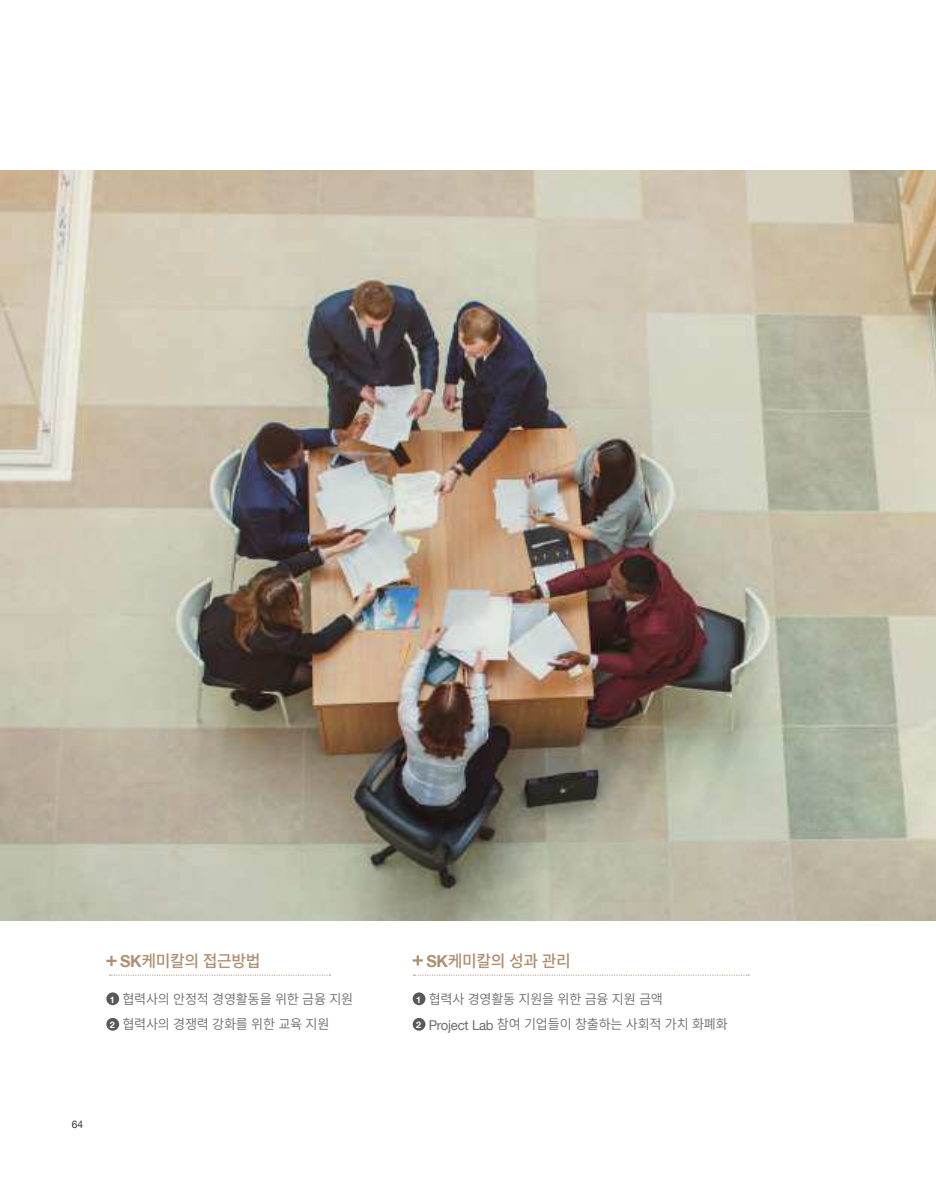
<style>
.page{position:relative;width:936px;height:1191px;background:#fff}
.page>*{position:absolute;margin:0;border:0;box-sizing:border-box;transform-origin:0 0}
.t1{font:500 16.5px "Noto Sans CJ Kkr";letter-spacing:-.025em;color:#ae9072}
.t2{font:600 13.5px/25.5px "Noto Sans CJ Kkr";letter-spacing:-.015em;color:#6c6d70}
.t3{font:10.5px "Helvetica Neue LT";color:#363536}
.s1{font-family:"Helvetica 75";font-weight:700}
.s2{font-family:"Helvetica 75";font-weight:700;font-size:9px;color:#fff}
.s3{font-family:"Helvetica Neue LT";font-weight:400}
</style>
<div class="page">
<img style="left:0;top:170px;width:935px;height:750px">
<svg style="left:106px;top:955px;width:11px;height:11px"></svg>
<div style="left:106px;top:992px;width:13px;height:13px;background:#57585a;border-radius:50%"></div>
<div style="left:106px;top:1018px;width:13px;height:12px;background:#57585a;border-radius:50%"></div>
<div style="left:412px;top:992px;width:13px;height:13px;background:#57585a;border-radius:50%"></div>
<div style="left:412px;top:1018px;width:13px;height:12px;background:#57585a;border-radius:50%"></div>
<svg style="left:412px;top:955px;width:11px;height:10px"></svg>
<svg style="left:110px;top:974px;width:220px;height:1px"></svg>
<svg style="left:413px;top:974px;width:336px;height:1px"></svg>
<p class="t1" style="left:426px;top:951px;width:146px"><span class="s1">SK</span>케미칼의 성과 관리</p>
<p class="t1" style="left:120px;top:951px;width:142px"><span class="s1">SK</span>케미칼의 접근방법</p>
<p class="t2" style="left:110px;top:986px;width:245px"><span class="s2">1</span> 협력사의 안정적 경영활동을 위한 금융 지원<br><span class="s2">2</span> 협력사의 경쟁력 강화를 위한 교육 지원</p>
<p class="t2" style="left:416px;top:986px;width:313px"><span class="s2">1</span> 협력사 경영활동 지원을 위한 금융 지원 금액<br><span class="s2">2</span> <span class="s3">Project Lab</span> 참여 기업들이 창출하는 사회적 가치 화폐화</p>
<p class="t3" style="left:72px;top:1118px;width:13px">64</p>
</div>
